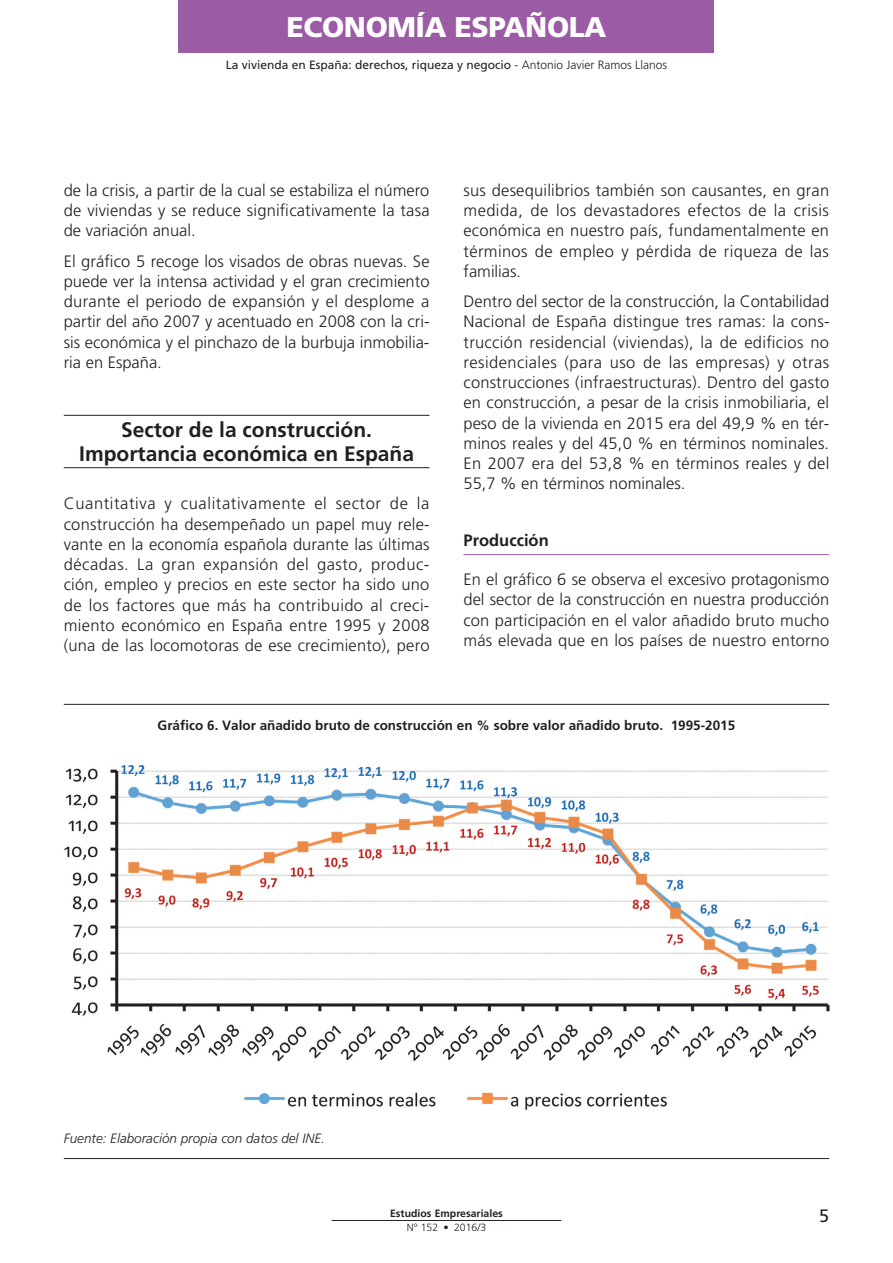
<style>
.page{position:relative;width:893px;height:1263px;background:#fff}
.page>*{position:absolute;margin:0;border:0;box-sizing:border-box;transform-origin:0 0}
.t1{font:900 28.5px "Frutiger";letter-spacing:-.015em;color:#fff}
.t2{font:700 21px/24px "Frutiger";color:#231f20;text-align:center}
.t3{font:18px "Frutiger";color:#231f20}
.t4{font:300 16.5px/20.2px "Frutiger";letter-spacing:.01em;color:#231f20;text-align:justify}
.t5{font:700 16.5px "Frutiger";color:#231f20}
.t6{font:700 13.5px "Frutiger";color:#231f20}
.t7{font:italic 300 13.5px "Frutiger";color:#231f20}
.t8{font:12px "Frutiger";color:#231f20}
.t9{font:700 10.5px "Frutiger";color:#231f20}
.t10{font:300 10.5px "Frutiger";color:#231f20}
.s1{font-weight:300}
</style>
<div class="page">
<hr style="left:332px;top:1220px;width:229px;height:1px;background:#231f20">
<div style="left:179px;top:0;width:535px;height:52px;background:#9b5ba5"></div>
<hr style="left:64px;top:415px;width:365px;height:1px;background:#231f20">
<hr style="left:64px;top:467px;width:365px;height:1px;background:#231f20">
<hr style="left:463px;top:554px;width:366px;height:1px;background:#9b5ba5">
<hr style="left:64px;top:704px;width:765px;height:1px;background:#231f20">
<hr style="left:64px;top:1158px;width:765px;height:1px;background:#231f20">
<img style="left:64px;top:765px;width:766px;height:345px">
<h1 class="t1" style="left:287px;top:10px;width:321px">ECONOMÍA ESPAÑOLA</h1>
<p class="t8" style="left:226px;top:58px;width:443px">La vivienda en España: derechos, riqueza y negocio <span class="s1">- Antonio Javier Ramos Llanos</span></p>
<p class="t4" style="left:64px;top:180px;width:367px">de la crisis, a partir de la cual se estabiliza el número de viviendas y se reduce significativamente la tasa de variación anual.</p>
<p class="t4" style="left:64px;top:251px;width:367px">El gráfico 5 recoge los visados de obras nuevas. Se puede ver la intensa actividad y el gran crecimiento durante el periodo de expansión y el desplome a partir del año 2007 y acentuado en 2008 con la cri&shy;sis económica y el pinchazo de la burbuja inmobilia&shy;ria en España.</p>
<p class="t2" style="left:79px;top:417px;width:336px">Sector de la construcción.<br>Importancia económica en España</p>
<p class="t4" style="left:64px;top:493px;width:367px">Cuantitativa y cualitativamente el sector de la construcción ha desempeñado un papel muy rele&shy;vante en la economía española durante las últimas décadas. La gran expansión del gasto, produc&shy;ción, empleo y precios en este sector ha sido uno de los factores que más ha contribuido al creci&shy;miento económico en España entre 1995 y 2008 (una de las locomotoras de ese crecimiento), pero</p>
<p class="t4" style="left:463px;top:180px;width:367px">sus desequilibrios también son causantes, en gran medida, de los devastadores efectos de la crisis económica en nuestro país, fundamentalmente en términos de empleo y pérdida de riqueza de las familias.</p>
<p class="t4" style="left:463px;top:291px;width:367px">Dentro del sector de la construcción, la Contabilidad Nacional de España distingue tres ramas: la cons&shy;trucción residencial (viviendas), la de edificios no residenciales (para uso de las empresas) y otras construcciones (infraestructuras). Dentro del gasto en construcción, a pesar de la crisis inmobiliaria, el peso de la vivienda en 2015 era del 49,9 % en tér&shy;minos reales y del 45,0 % en términos nominales.<br>En 2007 era del 53,8 % en términos reales y del 55,7 % en términos nominales.</p>
<p class="t5" style="left:463px;top:530px;width:87px">Producción</p>
<p class="t4" style="left:463px;top:569px;width:367px">En el gráfico 6 se observa el excesivo protagonismo del sector de la construcción en nuestra producción con participación en el valor añadido bruto mucho más elevada que en los países de nuestro entorno</p>
<p class="t6" style="left:158px;top:718px;width:579px">Gráfico 6. Valor añadido bruto de construcción en % sobre valor añadido bruto. 1995-2015</p>
<p class="t7" style="left:64px;top:1131px;width:263px">Fuente: Elaboración propia con datos del INE.</p>
<p class="t9" style="left:390px;top:1207px;width:114px">Estudios Empresariales</p>
<p class="t10" style="left:407px;top:1221px;width:81px">Nº 152 • 2016/3</p>
<p class="t3" style="left:819px;top:1205px;width:12px">5</p>
</div>
